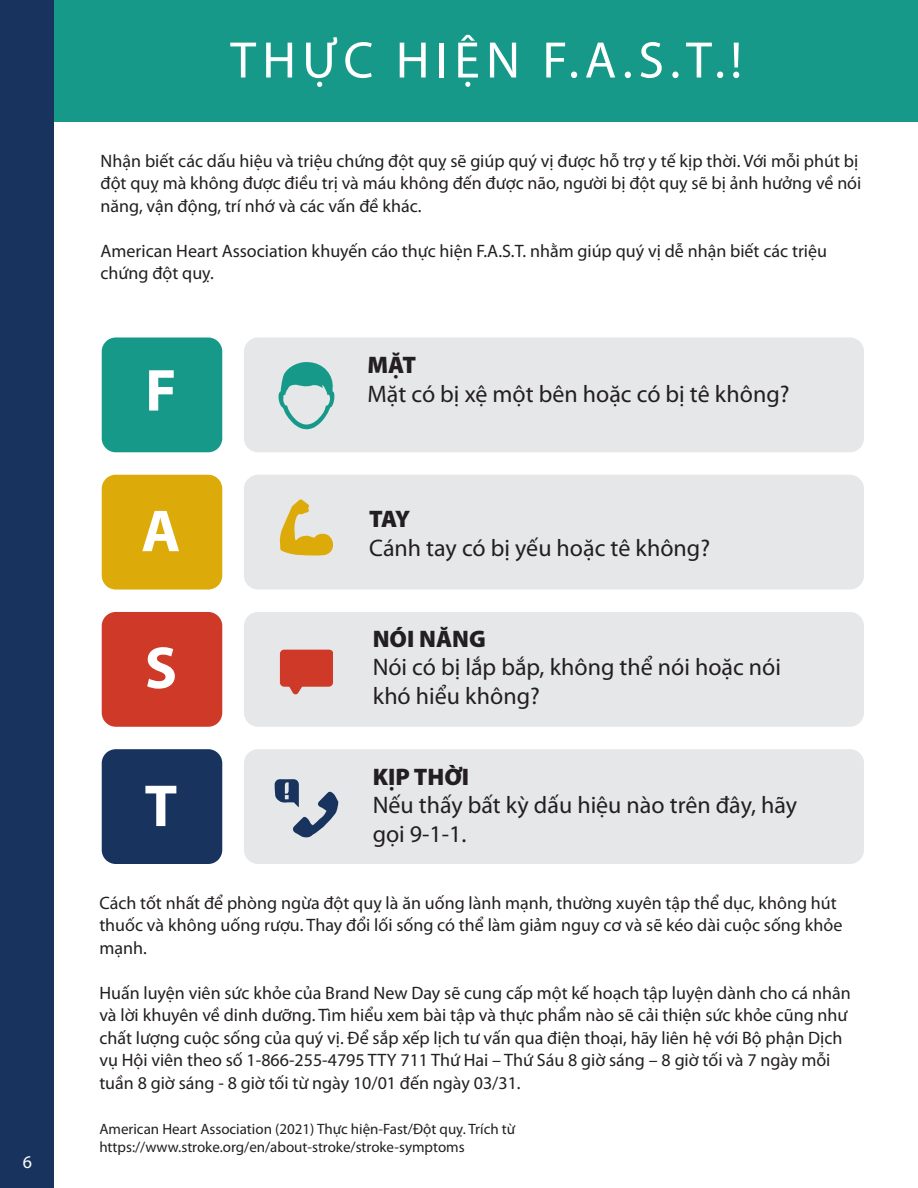
<style>
.page{position:relative;width:918px;height:1188px;background:#fff}
.page>*{position:absolute;margin:0;border:0;box-sizing:border-box;transform-origin:0 0}
.Table_Body{font:700 59.7px "Myriad Pro";color:#fff}
.Table_Body-2{font:51.75px "Myriad Pro";letter-spacing:.12em;color:#fff}
.Table_Body-3{font:24px/28.8px "Myriad Pro";color:#231f20}
.Table_Body-4{font:900 24px "Myriad Pro";color:#231f20}
.Table_Body-5{font:18px/22.5px "Myriad Pro";color:#231f20}
.t1{font:18px "Myriad Pro";color:#fff}
.Table_Body-6{font:15px "Myriad Pro";color:#231f20}
</style>
<div class="page">
<div style="left:102px;top:338px;width:120px;height:114px;background:#169989;border-radius:14px"></div>
<div style="left:102px;top:475px;width:120px;height:115px;background:#dcab0a;border-radius:14px"></div>
<div style="left:102px;top:612px;width:120px;height:115px;background:#ce3a27;border-radius:14px"></div>
<div style="left:102px;top:749px;width:120px;height:115px;background:#18345e;border-radius:14px"></div>
<div style="left:244px;top:338px;width:620px;height:114px;background:#e6e7e9;border-radius:14px"></div>
<div style="left:244px;top:475px;width:620px;height:115px;background:#e6e7e9;border-radius:14px"></div>
<div style="left:244px;top:612px;width:620px;height:115px;background:#e6e7e9;border-radius:14px"></div>
<div style="left:244px;top:749px;width:620px;height:115px;background:#e6e7e9;border-radius:14px"></div>
<div style="left:0;top:0;width:918px;height:122px;background:#169989"></div>
<svg style="left:280px;top:499px;width:53px;height:57px"></svg>
<svg style="left:280px;top:650px;width:53px;height:44px;background:#d15343"></svg>
<svg style="left:278px;top:362px;width:57px;height:67px"></svg>
<svg style="left:275px;top:779px;width:63px;height:59px"></svg>
<div style="left:0;top:0;width:54px;height:1188px;background:#18345e"></div>
<p class="t1" style="left:23px;top:1151px;width:11px">6</p>
<p class="Table_Body-2" style="left:230px;top:28px;width:513px">THỰC HIỆN F.A.S.T.!</p>
<p class="Table_Body-5" style="left:101px;top:149px;width:762px">Nhận biết các dấu hiệu và triệu chứng đột quỵ sẽ giúp quý vị được hỗ trợ y tế kịp thời. Với mỗi phút bị đột quỵ mà không được điều trị và máu không đến được não, người bị đột quỵ sẽ bị ảnh hưởng về nói năng, vận động, trí nhớ và các vấn đề khác.</p>
<p class="Table_Body-5" style="left:101px;top:239px;width:728px">American Heart Association khuyến cáo thực hiện F.A.S.T. nhằm giúp quý vị dễ nhận biết các triệu chứng đột quỵ.</p>
<p class="Table_Body" style="left:145px;top:352px;width:33px">F</p>
<p class="Table_Body" style="left:141px;top:492px;width:41px">A</p>
<p class="Table_Body" style="left:145px;top:629px;width:34px">S</p>
<p class="Table_Body" style="left:145px;top:767px;width:34px">T</p>
<p class="Table_Body-4" style="left:368px;top:349px;width:50px">MẶT</p>
<p class="Table_Body-3" style="left:368px;top:379px;width:424px">Mặt có bị xệ một bên hoặc có bị tê không?</p>
<p class="Table_Body-4" style="left:369px;top:503px;width:42px">TAY</p>
<p class="Table_Body-3" style="left:369px;top:533px;width:342px">Cánh tay có bị yếu hoặc tê không?</p>
<p class="Table_Body-4" style="left:373px;top:622px;width:115px">NÓI NĂNG</p>
<p class="Table_Body-3" style="left:373px;top:652px;width:410px">Nói có bị lắp bắp, không thể nói hoặc nói khó hiểu không?</p>
<p class="Table_Body-4" style="left:373px;top:760px;width:98px">KỊP THỜI</p>
<p class="Table_Body-3" style="left:373px;top:790px;width:426px">Nếu thấy bất kỳ dấu hiệu nào trên đây, hãy gọi 9-1-1.</p>
<p class="Table_Body-5" style="left:99px;top:891px;width:745px">Cách tốt nhất để phòng ngừa đột quỵ là ăn uống lành mạnh, thường xuyên tập thể dục, không hút thuốc và không uống rượu. Thay đổi lối sống có thể làm giảm nguy cơ và sẽ kéo dài cuộc sống khỏe mạnh.</p>
<p class="Table_Body-5" style="left:99px;top:981px;width:753px">Huấn luyện viên sức khỏe của Brand New Day sẽ cung cấp một kế hoạch tập luyện dành cho cá nhân và lời khuyên về dinh dưỡng. Tìm hiểu xem bài tập và thực phẩm nào sẽ cải thiện sức khỏe cũng như chất lượng cuộc sống của quý vị. Để sắp xếp lịch tư vấn qua điện thoại, hãy liên hệ với Bộ phận Dịch vụ Hội viên theo số 1-866-255-4795 TTY 711 Thứ Hai – Thứ Sáu 8 giờ sáng – 8 giờ tối và 7 ngày mỗi tuần 8 giờ sáng - 8 giờ tối từ ngày 10/01 đến ngày 03/31.</p>
<p class="Table_Body-6" style="left:99px;top:1120px;width:417px">American Heart Association (2021) Thực hiện-Fast/Đột quỵ. Trích từ</p>
<p class="Table_Body-6" style="left:99px;top:1138px;width:367px">https://www.stroke.org/en/about-stroke/stroke-symptoms</p>
</div>
